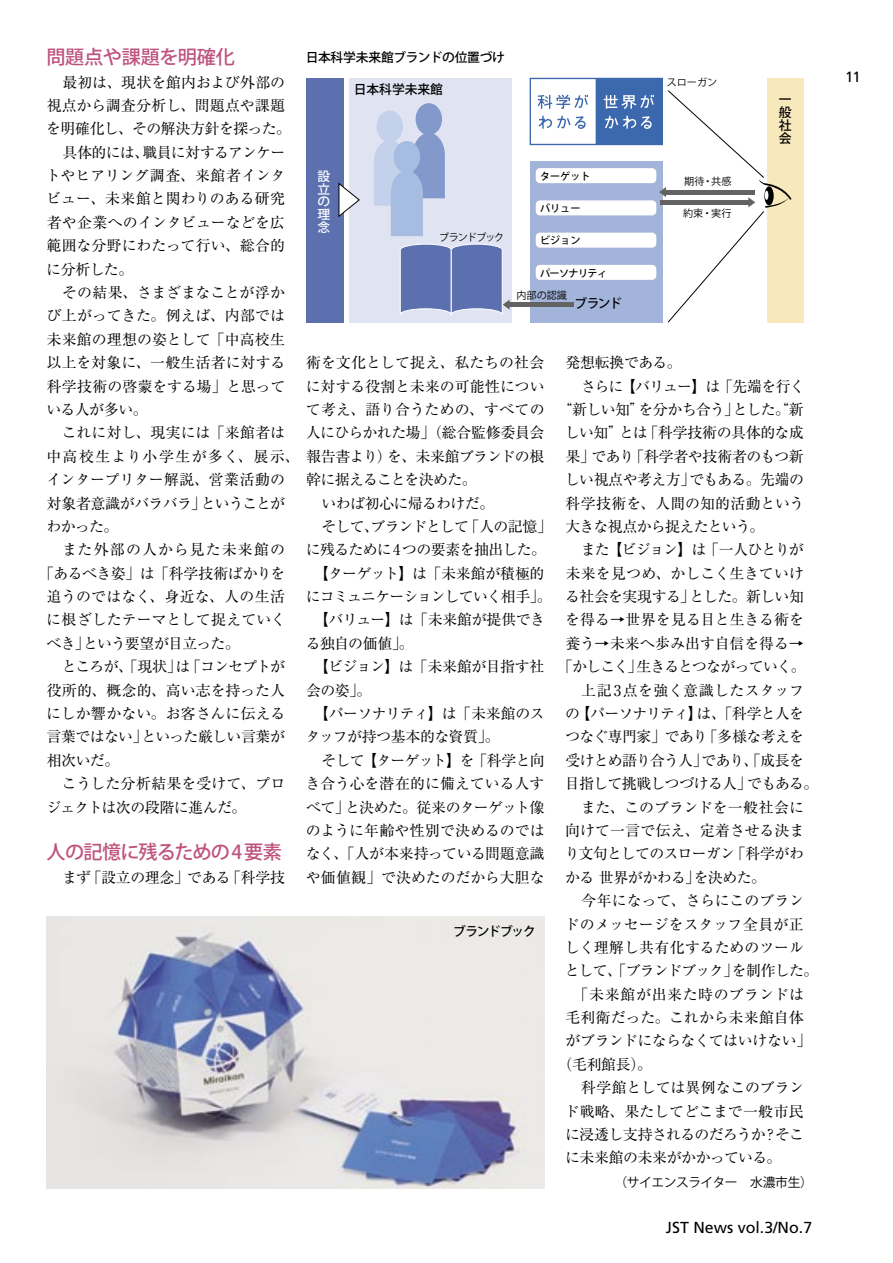
<style>
.page{position:relative;width:893px;height:1263px;background:#fff}
.page>*{position:absolute;margin:0;border:0;box-sizing:border-box;transform-origin:0 0}
.小見出し{font:500 19.2px "Koz Go Std";letter-spacing:-.04em;color:#be537d}
.小見出し-2{font:500 19.2px "Koz Go Std";letter-spacing:-.02em;color:#be537d}
.t1{font:15.9px "Frutiger";color:#000}
.new-本文{font:14.85px/23.4px "Ryumin Pro";letter-spacing:-.02em;color:#000}
.new-本文-2{font:14.85px/23.4px "Ryumin Pro";letter-spacing:-.04em;color:#000}
.new-本文-3{font:14.85px/23.4px "Ryumin Pro";letter-spacing:-.045em;color:#000;text-align:center}
.new-本文-4{font:14.85px "Ryumin Pro";letter-spacing:.01em;color:#000}
.new-本文-5{font:14.85px "Ryumin Pro";letter-spacing:.015em;color:#000}
.new-本文-6{font:14.85px "Ryumin Pro";letter-spacing:-.055em;color:#000}
.new-本文-7{font:14.85px "Ryumin Pro";letter-spacing:.005em;color:#000}
.new-本文-8{font:14.85px "Ryumin Pro";letter-spacing:.04em;color:#000}
.new-本文-9{font:14.85px "Ryumin Pro";letter-spacing:.08em;color:#000}
.new-本文-10{font:14.85px "Ryumin Pro";letter-spacing:-.05em;color:#000}
.t2{font:14.85px "Frutiger";color:#000}
.new-本文-11{font:12.75px "Koz Go Std";letter-spacing:-.04em;color:#000}
.JST-キャプ{font:500 12.75px "Koz Go Std";letter-spacing:-.025em;color:#000}
.t3{font:12.75px "Koz Go Std Medium 90 pv RKSJ H";color:#000}
.JST-キャプ-2{font:500 12.75px "Koz Go Std";letter-spacing:-.105em;color:#000}
.t4{font:12.75px/12.8px "Koz Go Std Medium 90 pv RKSJ V";color:#fff;text-align:justify}
.t5{font:12.75px/12.8px "Koz Go Std Medium 90 pv RKSJ V";color:#000;text-align:justify}
.t6{font:10.05px "Koz Go Std Regular 90 pv RKSJ H";color:#000}
.t7{font:10.05px "Koz Go Std Medium 90 pv RKSJ H";color:#000}
.t8{font:10.05px "Koz Go Std Regular 90 pv RKSJ H";letter-spacing:-.1em;color:#000}
.t9{font:10.05px "Koz Go Std Medium 90 pv RKSJ H";letter-spacing:-.06em;color:#000}
</style>
<div class="page">
<img style="left:47px;top:916px;width:497px;height:272px">
<div style="left:350px;top:78px;width:162px;height:244px;background:#e0e4f2"></div>
<div style="left:768px;top:78px;width:36px;height:244px;background:#f8e9bd"></div>
<div style="left:306px;top:78px;width:37px;height:244px;background:#5c70b0"></div>
<hr style="left:506px;top:303px;width:68px;height:4px;background:#636363">
<svg style="left:338px;top:182px;width:22px;height:36px"></svg>
<svg style="left:400px;top:244px;width:110px;height:71px"></svg>
<svg style="left:374px;top:103px;width:71px;height:133px"></svg>
<svg style="left:530px;top:78px;width:261px;height:244px"></svg>
<p class="小見出し-2" style="left:46px;top:45px;width:190px">問題点や課題を明確化</p>
<p class="new-本文" style="left:46px;top:69px;width:246px;text-indent:16px">最初は、現状を館内および外部の視点から調査分析し、問題点や課題を明確化し、その解決方針を探った。</p>
<p class="new-本文" style="left:46px;top:139px;width:241px;text-align:justify;text-indent:17px">具体的には、職員に対するアンケートやヒアリング調査、来館者インタビュー、未来館と関わりのある研究者や企業へのインタビューなどを広範囲な分野にわたって行い、総合的に分析した。</p>
<p class="new-本文" style="left:46px;top:280px;width:241px;text-align:justify;text-indent:16px">その結果、さまざまなことが浮かび上がってきた。例えば、内部では未来館の理想の姿として「中高校生以上を対象に、一般生活者に対する科学技術の啓蒙をする場」と思っている人が多い。</p>
<p class="new-本文" style="left:46px;top:420px;width:499px;text-indent:16px">これに対し、現実には「来館者は<br>中高校生より小学生が多く、展示、報告書より）を、未来館ブランドの根インタープリター解説、営業活動の<br>対象者意識がバラバラ」ということが<br>わかった。</p>
<p class="new-本文-9" style="left:62px;top:538px;width:225px">また外部の人から見た未来館の</p>
<p class="new-本文" style="left:39px;top:560px;width:248px">「あるべき姿」は「科学技術ばかりを</p>
<p class="new-本文-5" style="left:47px;top:585px;width:240px">追うのではなく、身近な、人の生活</p>
<p class="new-本文-4" style="left:46px;top:608px;width:241px">に根ざしたテーマとして捉えていく</p>
<p class="new-本文-10" style="left:47px;top:632px;width:195px">べき」という要望が目立った。</p>
<p class="new-本文" style="left:46px;top:654px;width:241px;text-align:justify;text-indent:16px">ところが、「現状」は「コンセプトが役所的、概念的、高い志を持った人にしか響かない。お客さんに伝える言葉ではない」といった厳しい言葉が相次いだ。</p>
<p class="new-本文" style="left:46px;top:771px;width:240px;text-indent:16px">こうした分析結果を受けて、プロジェクトは次の段階に進んだ。</p>
<p class="小見出し" style="left:47px;top:840px;width:237px">人の記憶に残るための4要素</p>
<p class="new-本文" style="left:62px;top:864px;width:224px">まず「設立の理念」である「科学技</p>
<p class="JST-キャプ" style="left:306px;top:50px;width:201px">日本科学未来館ブランドの位置づけ</p>
<p class="t6" style="left:667px;top:76px;width:52px">スローガン</p>
<p class="t3" style="left:354px;top:81px;width:91px">日本科学未来館</p>
<p class="t5" style="left:779px;top:94px;width:14px">一般社会</p>
<p class="t4" style="left:317px;top:170px;width:14px">設立の理念</p>
<p class="t7" style="left:540px;top:170px;width:52px">ターゲット</p>
<p class="t7" style="left:540px;top:202px;width:42px">バリュー</p>
<p class="t7" style="left:540px;top:234px;width:42px">ビジョン</p>
<p class="t9" style="left:540px;top:266px;width:69px">パーソナリティ</p>
<p class="t6" style="left:684px;top:175px;width:49px">期待・共感</p>
<p class="t6" style="left:683px;top:207px;width:50px">約束・実行</p>
<p class="t8" style="left:439px;top:231px;width:67px">ブランドブック</p>
<p class="t6" style="left:517px;top:289px;width:52px">内部の認識</p>
<p class="t3" style="left:574px;top:296px;width:49px">ブランド</p>
<p class="new-本文" style="left:306px;top:350px;width:240px;text-align:justify">術を文化として捉え、私たちの社会に対する役割と未来の可能性について考え、語り合うための、すべての人にひらかれた場」（総合監修委員会</p>
<p class="new-本文-2" style="left:306px;top:467px;width:172px">幹に据えることを決めた。</p>
<p class="new-本文-2" style="left:322px;top:490px;width:174px">いわば初心に帰るわけだ。</p>
<p class="new-本文-2" style="left:306px;top:514px;width:248px;text-indent:16px">そして、ブランドとして「人の記憶」に残るために4つの要素を抽出した。</p>
<p class="new-本文-3" style="left:306px;top:560px;width:247px">【ターゲット】は「未来館が積極的にコミュニケーションしていく相手」。</p>
<p class="new-本文" style="left:306px;top:607px;width:241px;text-indent:8px">【バリュー】は「未来館が提供できる独自の価値」。</p>
<p class="new-本文" style="left:306px;top:654px;width:240px;text-indent:8px">【ビジョン】は「未来館が目指す社会の姿」。</p>
<p class="new-本文" style="left:306px;top:701px;width:241px;text-indent:8px">【パーソナリティ】は「未来館のスタッフが持つ基本的な資質」。</p>
<p class="new-本文" style="left:306px;top:747px;width:241px;text-align:justify;text-indent:16px">そして【ターゲット】を「科学と向き合う心を潜在的に備えている人すべて」と決めた。従来のターゲット像のように年齢や性別で決めるのではなく、「人が本来持っている問題意識や価値観」で決めたのだから大胆な</p>
<p class="new-本文" style="left:565px;top:350px;width:118px">発想転換である。</p>
<p class="new-本文-6" style="left:581px;top:374px;width:225px">さらに【バリュー】は「先端を行く</p>
<p class="new-本文-2" style="left:558px;top:397px;width:248px">“新しい知”を分かち合う」とした。“新</p>
<p class="new-本文" style="left:565px;top:420px;width:240px">しい知”とは「科学技術の具体的な成</p>
<p class="new-本文" style="left:565px;top:443px;width:240px">果」であり「科学者や技術者のもつ新</p>
<p class="new-本文" style="left:565px;top:467px;width:241px">しい視点や考え方」でもある。先端の</p>
<p class="new-本文-4" style="left:565px;top:491px;width:240px">科学技術を、人間の知的活動という</p>
<p class="new-本文-3" style="left:565px;top:514px;width:200px">大きな視点から捉えたという。</p>
<p class="new-本文" style="left:558px;top:537px;width:249px;text-align:right">また【ビジョン】は「一人ひとりが<br>未来を見つめ、かしこく生きていける社会を実現する」とした。新しい知を得る→世界を見る目と生きる術を養う→未来へ歩み出す自信を得る→「かしこく」生きるとつながっていく。</p>
<p class="new-本文-2" style="left:565px;top:677px;width:255px;text-indent:16px">上記3点を強く意識したスタッフの【パーソナリティ】は、「科学と人をつなぐ専門家」であり「多様な考えを受けとめ語り合う人」であり、「成長を目指して挑戦しつづける人」でもある。</p>
<p class="new-本文" style="left:565px;top:794px;width:241px;text-align:justify;text-indent:16px">また、このブランドを一般社会に向けて一言で伝え、定着させる決まり文句としてのスローガン「科学がわかる 世界がかわる」を決めた。</p>
<p class="new-本文" style="left:565px;top:888px;width:255px;text-indent:17px">今年になって、さらにこのブランドのメッセージをスタッフ全員が正しく理解し共有化するためのツールとして、「ブランドブック」を制作した。</p>
<p class="new-本文-8" style="left:573px;top:982px;width:232px">「未来館が出来た時のブランドは</p>
<p class="new-本文-7" style="left:565px;top:1006px;width:240px">毛利衛だった。これから未来館自体</p>
<p class="new-本文" style="left:565px;top:1028px;width:248px">がブランドにならなくてはいけない」</p>
<p class="new-本文" style="left:557px;top:1051px;width:96px">（毛利館長）。</p>
<p class="new-本文" style="left:565px;top:1075px;width:241px;text-align:justify;text-indent:17px">科学館としては異例なこのブランド戦略、果たしてどこまで一般市民に浸透し支持されるのだろうか?そこに未来館の未来がかかっている。</p>
<p class="new-本文-11" style="left:614px;top:1174px;width:200px">（サイエンスライター　水濃市生）</p>
<p class="JST-キャプ-2" style="left:453px;top:923px;width:84px">ブランドブック</p>
<p class="t1" style="left:666px;top:1218px;width:148px">JST News vol.3/No.7</p>
<p class="t2" style="left:845px;top:68px;width:17px">11</p>
</div>
